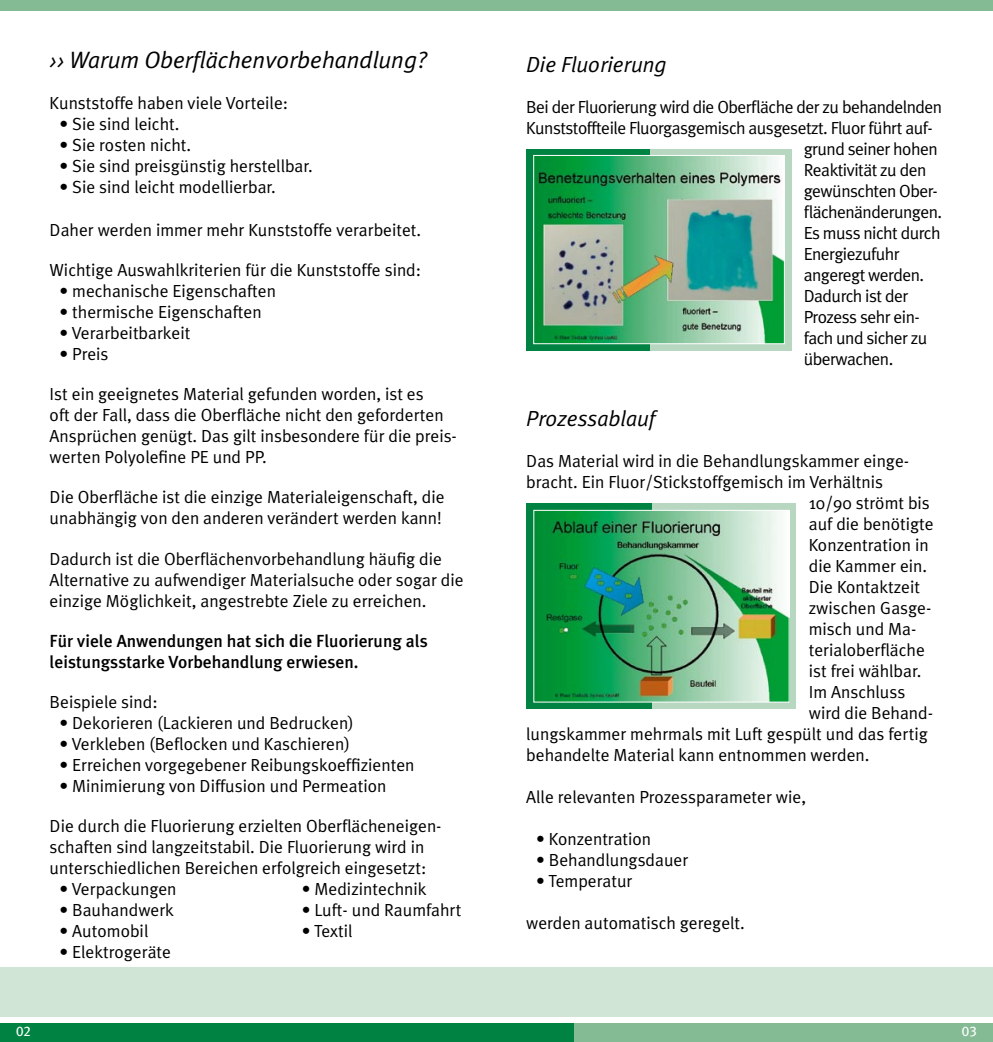
<style>
.page{position:relative;width:993px;height:1042px;background:#fff}
.page>*{position:absolute;margin:0;border:0;box-sizing:border-box;transform-origin:0 0}
.t1{font:italic 23.62px "Meta Plus Normal";color:#000}
.t2{font:italic 21.88px "Meta Plus Normal";color:#000}
.t3{font:17.5px/21px "Meta Plus Normal";color:#000}
.t4{font:17.5px "Meta Plus Normal";letter-spacing:-.03em;color:#000}
.t5{font:500 17.5px/21px "Meta Plus";color:#000}
.t6{font:14px "Meta Plus Book Caps";color:#fff}
</style>
<div class="page">
<div style="left:0;top:967px;width:992px;height:50px;background:#d1e5d6"></div>
<div style="left:419px;top:1023px;width:573px;height:19px;background:#84bb95"></div>
<div style="left:0;top:1023px;width:573px;height:19px;background:#008342"></div>
<div style="left:0;top:0;width:992px;height:11px;background:#84bb95"></div>
<div style="left:526px;top:149px;width:265px;height:201px;background:#b7d7c0"></div>
<div style="left:526px;top:149px;width:123px;height:201px;background:#008342"></div>
<img style="left:535px;top:157px;width:247px;height:185px">
<div style="left:533px;top:155px;width:251px;height:189px;border:1px solid #fff"></div>
<div style="left:526px;top:504px;width:269px;height:205px;background:#b7d7c0"></div>
<div style="left:526px;top:504px;width:125px;height:205px;background:#008342"></div>
<img style="left:535px;top:512px;width:252px;height:188px">
<div style="left:533px;top:510px;width:256px;height:192px;border:1px solid #fff"></div>
<h1 class="t1" style="left:50px;top:46px;width:377px">›› Warum Oberflächenvorbehandlung?</h1>
<p class="t3" style="left:50px;top:93px;width:240px">Kunststoffe haben viele Vorteile:</p>
<p class="t3" style="left:60px;top:114px;width:121px">• Sie sind leicht.</p>
<p class="t3" style="left:60px;top:135px;width:133px">• Sie rosten nicht.</p>
<p class="t3" style="left:60px;top:156px;width:254px">• Sie sind preisgünstig herstellbar.</p>
<p class="t3" style="left:60px;top:177px;width:218px">• Sie sind leicht modellierbar.</p>
<p class="t3" style="left:50px;top:219px;width:373px">Daher werden immer mehr Kunststoffe verarbeitet.</p>
<p class="t3" style="left:50px;top:259px;width:373px">Wichtige Auswahlkriterien für die Kunststoffe sind:</p>
<p class="t3" style="left:60px;top:280px;width:218px">• mechanische Eigenschaften</p>
<p class="t3" style="left:60px;top:301px;width:203px">• thermische Eigenschaften</p>
<p class="t3" style="left:60px;top:322px;width:132px">• Verarbeitbarkeit</p>
<p class="t3" style="left:60px;top:343px;width:50px">• Preis</p>
<p class="t3" style="left:50px;top:383px;width:408px">Ist ein geeignetes Material gefunden worden, ist es<br>oft der Fall, dass die Oberfläche nicht den geforderten Ansprüchen genügt. Das gilt insbesondere für die preis&shy;werten Polyolefine PE und PP.</p>
<p class="t3" style="left:50px;top:486px;width:396px">Die Oberfläche ist die einzige Materialeigenschaft, die unabhängig von den anderen verändert werden kann!</p>
<p class="t3" style="left:50px;top:548px;width:415px">Dadurch ist die Oberflächenvorbehandlung häufig die<br>Alternative zu aufwendiger Materialsuche oder sogar die einzige Möglichkeit, angestrebte Ziele zu erreichen.</p>
<p class="t5" style="left:50px;top:630px;width:379px">Für viele Anwendungen hat sich die Fluorierung als leistungsstarke Vorbehandlung erwiesen.</p>
<p class="t3" style="left:50px;top:691px;width:109px">Beispiele sind:</p>
<p class="t3" style="left:60px;top:712px;width:296px">• Dekorieren (Lackieren und Bedrucken)</p>
<p class="t3" style="left:60px;top:733px;width:292px">• Verkleben (Beflocken und Kaschieren)</p>
<p class="t3" style="left:60px;top:754px;width:356px">• Erreichen vorgegebener Reibungskoeffizienten</p>
<p class="t3" style="left:60px;top:775px;width:328px">• Minimierung von Diffusion und Permeation</p>
<p class="t3" style="left:50px;top:815px;width:393px">Die durch die Fluorierung erzielten Oberflächeneigen&shy;schaften sind langzeitstabil. Die Fluorierung wird in unterschiedlichen Bereichen erfolgreich eingesetzt:</p>
<p class="t3" style="left:60px;top:878px;width:118px">• Verpackungen</p>
<p class="t3" style="left:302px;top:878px;width:126px">• Medizintechnik</p>
<p class="t3" style="left:60px;top:899px;width:116px">• Bauhandwerk</p>
<p class="t3" style="left:302px;top:899px;width:161px">• Luft- und Raumfahrt</p>
<p class="t3" style="left:60px;top:920px;width:90px">• Automobil</p>
<p class="t3" style="left:302px;top:920px;width:52px">• Textil</p>
<p class="t3" style="left:60px;top:941px;width:113px">• Elektrogeräte</p>
<p class="t2" style="left:526px;top:52px;width:142px">Die Fluorierung</p>
<p class="t4" style="left:526px;top:97px;width:417px">Bei der Fluorierung wird die Oberfläche der zu behandelnden</p>
<p class="t4" style="left:526px;top:118px;width:408px">Kunststoffteile Fluorgasgemisch ausgesetzt. Fluor führt auf-</p>
<p class="t4" style="left:803px;top:139px;width:135px">grund seiner hohen</p>
<p class="t4" style="left:803px;top:160px;width:124px">Reaktivität zu den</p>
<p class="t4" style="left:803px;top:181px;width:135px">gewünschten Ober-</p>
<p class="t4" style="left:803px;top:202px;width:140px">flächenänderungen.</p>
<p class="t4" style="left:803px;top:223px;width:138px">Es muss nicht durch</p>
<p class="t4" style="left:803px;top:244px;width:97px">Energiezufuhr</p>
<p class="t4" style="left:803px;top:265px;width:122px">angeregt werden.</p>
<p class="t4" style="left:803px;top:286px;width:106px">Dadurch ist der</p>
<p class="t4" style="left:803px;top:307px;width:117px">Prozess sehr ein-</p>
<p class="t4" style="left:803px;top:328px;width:125px">fach und sicher zu</p>
<p class="t4" style="left:803px;top:349px;width:91px">überwachen.</p>
<p class="t2" style="left:526px;top:405px;width:130px">Prozessablauf</p>
<p class="t3" style="left:526px;top:450px;width:384px">Das Material wird in die Behandlungskammer einge-</p>
<p class="t3" style="left:526px;top:471px;width:358px">bracht. Ein Fluor/Stickstoffgemisch im Verhältnis</p>
<p class="t3" style="left:808px;top:492px;width:123px">10/90 strömt bis</p>
<p class="t3" style="left:808px;top:513px;width:126px">auf die benötigte</p>
<p class="t3" style="left:808px;top:534px;width:121px">Konzentration in</p>
<p class="t3" style="left:808px;top:555px;width:120px">die Kammer ein.</p>
<p class="t3" style="left:808px;top:576px;width:113px">Die Kontaktzeit</p>
<p class="t3" style="left:808px;top:597px;width:124px">zwischen Gasge-</p>
<p class="t3" style="left:808px;top:618px;width:109px">misch und Ma-</p>
<p class="t3" style="left:808px;top:639px;width:117px">terialoberfläche</p>
<p class="t3" style="left:808px;top:660px;width:114px">ist frei wählbar.</p>
<p class="t3" style="left:808px;top:681px;width:98px">Im Anschluss</p>
<p class="t3" style="left:808px;top:702px;width:126px">wird die Behand-</p>
<p class="t3" style="left:526px;top:723px;width:403px">lungskammer mehrmals mit Luft gespült und das fertig</p>
<p class="t3" style="left:526px;top:744px;width:344px">behandelte Material kann entnommen werden.</p>
<p class="t3" style="left:526px;top:786px;width:281px">Alle relevanten Prozessparameter wie,</p>
<p class="t3" style="left:536px;top:828px;width:116px">• Konzentration</p>
<p class="t3" style="left:536px;top:849px;width:154px">• Behandlungsdauer</p>
<p class="t3" style="left:536px;top:870px;width:98px">• Temperatur</p>
<p class="t3" style="left:526px;top:912px;width:220px">werden automatisch geregelt.</p>
<p class="t6" style="left:16px;top:1022px;width:16px">02</p>
<p class="t6" style="left:961px;top:1022px;width:16px">03</p>
</div>
